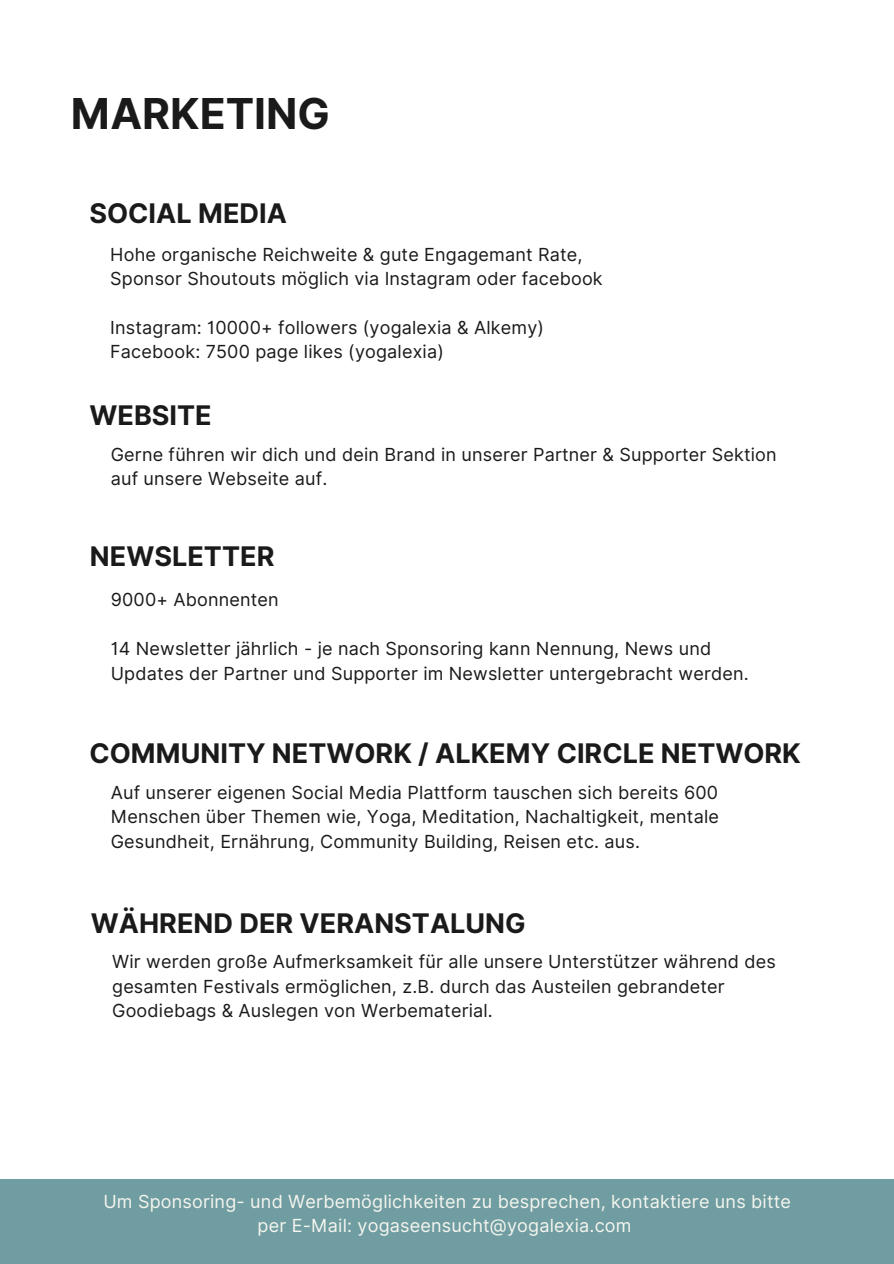
<style>
.page{position:relative;width:894px;height:1264px;background:#fff}
.page>*{position:absolute;margin:0;border:0;box-sizing:border-box;transform-origin:0 0}
.t1{font:700 42.6px "Inter";color:#1b1a1a}
.t2{font:700 27px "Inter";color:#1b1a1a}
.t3{font:18px/24.5px "Inter";letter-spacing:.01em;color:#1b1a1a}
.t4{font:18px/24.8px "Inter";letter-spacing:.01em;color:#f5f5ef;text-align:center}
</style>
<div class="page">
<div style="left:0;top:1179px;width:893px;height:84px;background:#709da1"></div>
<p class="t1" style="left:71px;top:88px;width:260px">MARKETING</p>
<p class="t2" style="left:89px;top:197px;width:199px">SOCIAL MEDIA</p>
<p class="t3" style="left:110px;top:242px;width:473px">Hohe organische Reichweite &amp; gute Engagemant Rate,</p>
<p class="t3" style="left:110px;top:266px;width:494px">Sponsor Shoutouts möglich via Instagram oder facebook</p>
<p class="t3" style="left:110px;top:315px;width:435px">Instagram: 10000+ followers (yogalexia &amp; Alkemy)</p>
<p class="t3" style="left:110px;top:339px;width:335px">Facebook: 7500 page likes (yogalexia)</p>
<p class="t2" style="left:89px;top:399px;width:124px">WEBSITE</p>
<p class="t3" style="left:111px;top:442px;width:667px">Gerne führen wir dich und dein Brand in unserer Partner &amp; Supporter Sektion auf unsere Webseite auf.</p>
<p class="t2" style="left:90px;top:540px;width:186px">NEWSLETTER</p>
<p class="t3" style="left:111px;top:587px;width:169px">9000+ Abonnenten</p>
<p class="t3" style="left:111px;top:636px;width:639px">14 Newsletter jährlich - je nach Sponsoring kann Nennung, News und<br>Updates der Partner und Supporter im Newsletter untergebracht werden.</p>
<p class="t2" style="left:89px;top:737px;width:712px">COMMUNITY NETWORK / ALKEMY CIRCLE NETWORK</p>
<p class="t3" style="left:111px;top:780px;width:609px;text-align:justify">Auf unserer eigenen Social Media Plattform tauschen sich bereits 600<br>Menschen über Themen wie, Yoga, Meditation, Nachaltigkeit, mentale Gesundheit, Ernährung, Community Building, Reisen etc. aus.</p>
<p class="t2" style="left:91px;top:906px;width:436px">WÄHREND DER VERANSTALUNG</p>
<p class="t3" style="left:112px;top:949px;width:665px">Wir werden große Aufmerksamkeit für alle unsere Unterstützer während des gesamten Festivals ermöglichen, z.B. durch das Austeilen gebrandeter<br>Goodiebags &amp; Auslegen von Werbematerial.</p>
<p class="t4" style="left:103px;top:1188px;width:689px">Um Sponsoring- und Werbemöglichkeiten zu besprechen, kontaktiere uns bitte per E-Mail: yogaseensucht@yogalexia.com</p>
</div>
